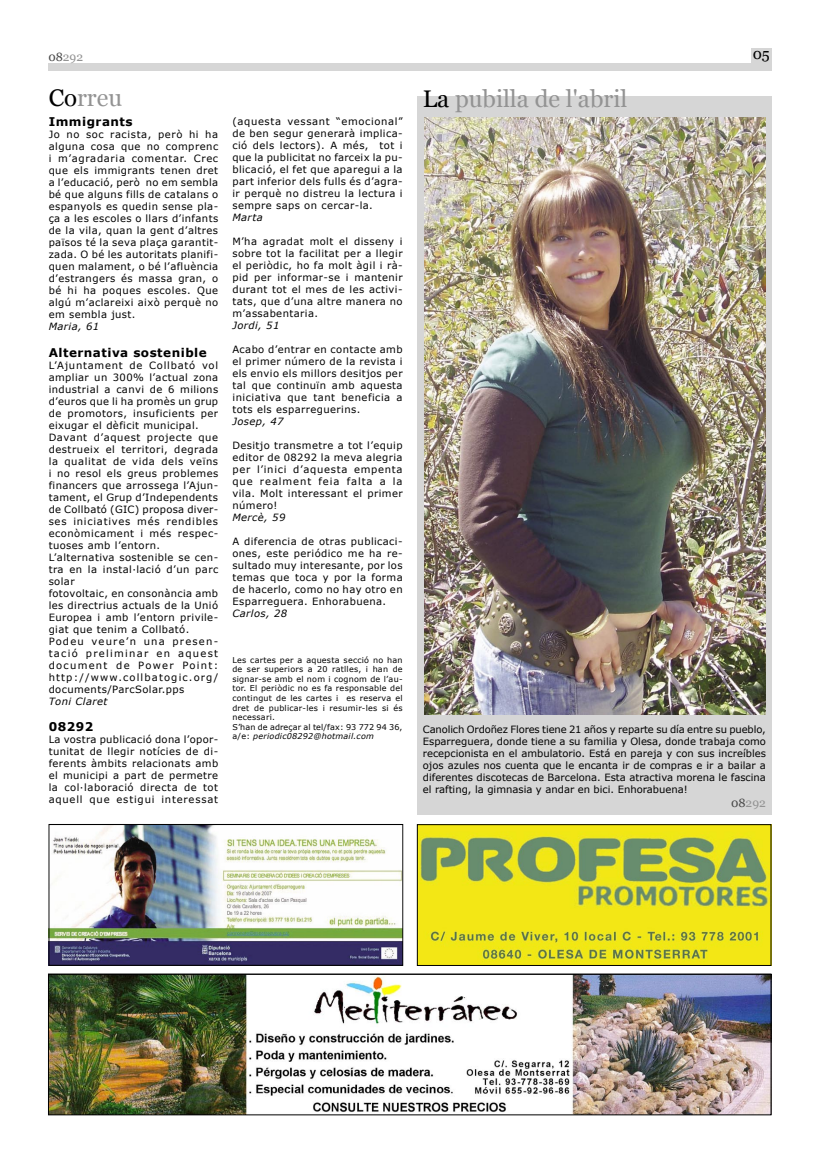
<style>
.page{position:relative;width:820px;height:1163px;background:#fff}
.page>*{position:absolute;margin:0;border:0;box-sizing:border-box;transform-origin:0 0}
.t1{font:24px "Georgia";color:#939393}
.t2{font:15px "Georgia";color:#000}
.t3{font:700 12px "Verdana";letter-spacing:.04em;color:#000}
.t4{font:12px "Georgia";color:#939393}
.t5{font:10px/12px "Verdana";letter-spacing:.04em;color:#000;text-align:justify}
.t6{font:italic 10px "Verdana";letter-spacing:.04em;color:#000}
.t7{font:8px/9.6px "Verdana";letter-spacing:.03em;color:#000;text-align:justify}
.s1{color:#484848}
.s2{color:#000}
.s3{font-style:italic}
</style>
<div class="page">
<div style="left:750px;top:48px;width:21px;height:23px;background:#d6d6d6"></div>
<div style="left:48px;top:64px;width:723px;height:7px;background:#d6d6d6"></div>
<div style="left:417px;top:96px;width:354px;height:718px;background:#d6d6d6"></div>
<img style="left:50px;top:975px;width:719px;height:138px">
<div style="left:48px;top:973px;width:723px;height:142px;border:1px solid #000"></div>
<img style="left:424px;top:118px;width:340px;height:596px">
<img style="left:418px;top:826px;width:351px;height:137px">
<div style="left:416px;top:824px;width:355px;height:141px;border:1px solid #000"></div>
<img style="left:50px;top:825px;width:351px;height:138px">
<div style="left:48px;top:823px;width:355px;height:142px;border:1px solid #000"></div>
<p class="t4" style="left:48px;top:50px;width:36px"><span class="s1">08</span>292</p>
<p class="t2" style="left:752px;top:46px;width:19px">05</p>
<p class="t1" style="left:422px;top:85px;width:206px"><span class="s2">La</span> pubilla de l'abril</p>
<p class="t1" style="left:49px;top:84px;width:75px"><span class="s2">Co</span>rreu</p>
<p class="t3" style="left:49px;top:114px;width:85px">Immigrants</p>
<p class="t5" style="left:49px;top:128px;width:171px">Jo no soc racista, però hi ha alguna cosa que no comprenc i m’agradaria comentar. Crec que els immigrants tenen dret a l’educació, però no em sembla bé que alguns fills de catalans o espanyols es quedin sense pla&shy;ça a les escoles o llars d’infants de la vila, quan la gent d’altres països té la seva plaça garantit&shy;zada. O bé les autoritats planifi&shy;quen malament, o bé l’afluència d’estrangers és massa gran, o bé hi ha poques escoles. Que algú m’aclareixi això perquè no em sembla just.</p>
<p class="t6" style="left:49px;top:320px;width:52px">Maria, 61</p>
<p class="t3" style="left:49px;top:344px;width:159px">Alternativa sostenible</p>
<p class="t5" style="left:49px;top:358px;width:171px">L’Ajuntament de Collbató vol ampliar un 300% l’actual zona industrial a canvi de 6 milions d’euros que li ha promès un grup de promotors, insuficients per eixugar el dèficit municipal.</p>
<p class="t5" style="left:49px;top:430px;width:171px">Davant d’aquest projecte que destrueix el territori, degrada la qualitat de vida dels veïns i no resol els greus problemes financers que arrossega l’Ajun&shy;tament, el Grup d’Independents de Collbató (GIC) proposa diver&shy;ses iniciatives més rendibles econòmicament i més respec&shy;tuoses amb l’entorn.</p>
<p class="t5" style="left:49px;top:550px;width:171px">L’alternativa sostenible se cen&shy;tra en la instal·lació d’un parc solar</p>
<p class="t5" style="left:49px;top:586px;width:171px">fotovoltaic, en consonància amb les directrius actuals de la Unió Europea i amb l’entorn privile&shy;giat que tenim a Collbató.</p>
<p class="t5" style="left:49px;top:634px;width:171px">Podeu veure’n una presen&shy;tació preliminar en aquest document de Power Point: http://www.collbatogic.org/ documents/ParcSolar.pps</p>
<p class="t6" style="left:49px;top:694px;width:60px">Toni Claret</p>
<p class="t3" style="left:49px;top:719px;width:46px">08292</p>
<p class="t5" style="left:49px;top:733px;width:171px">La vostra publicació dona l’opor&shy;tunitat de llegir notícies de di&shy;ferents àmbits relacionats amb el municipi a part de permetre la col·laboració directa de tot aquell que estigui interessat</p>
<p class="t5" style="left:232px;top:114px;width:172px">(aquesta vessant “emocional” de ben segur generarà implica&shy;ció dels lectors). A més, tot i que la publicitat no farceix la pu&shy;blicació, el fet que aparegui a la part inferior dels fulls és d’agra&shy;ir perquè no distreu la lectura i sempre saps on cercar-la.</p>
<p class="t6" style="left:232px;top:210px;width:32px">Marta</p>
<p class="t5" style="left:232px;top:234px;width:172px">M’ha agradat molt el disseny i sobre tot la facilitat per a llegir el periòdic, ho fa molt àgil i rà&shy;pid per informar-se i mantenir durant tot el mes de les activi&shy;tats, que d’una altre manera no m’assabentaria.</p>
<p class="t6" style="left:232px;top:318px;width:48px">Jordi, 51</p>
<p class="t5" style="left:232px;top:342px;width:172px">Acabo d’entrar en contacte amb el primer número de la revista i els envio els millors desitjos per tal que continuïn amb aquesta iniciativa que tant beneficia a tots els esparreguerins.</p>
<p class="t6" style="left:232px;top:414px;width:53px">Josep, 47</p>
<p class="t5" style="left:232px;top:438px;width:172px">Desitjo transmetre a tot l’equip editor de 08292 la meva alegria per l’inici d’aquesta empenta que realment feia falta a la vila. Molt interessant el primer número!</p>
<p class="t6" style="left:232px;top:510px;width:54px">Mercè, 59</p>
<p class="t5" style="left:232px;top:534px;width:172px">A diferencia de otras publicaci&shy;ones, este periódico me ha re&shy;sultado muy interesante, por los temas que toca y por la forma de hacerlo, como no hay otro en Esparreguera. Enhorabuena.</p>
<p class="t6" style="left:232px;top:606px;width:56px">Carlos, 28</p>
<p class="t7" style="left:232px;top:654px;width:172px">Les cartes per a aquesta secció no han de ser superiors a 20 ratlles, i han de signar-se amb el nom i cognom de l’au&shy;tor. El periòdic no es fa responsable del contingut de les cartes i es reserva el dret de publicar-les i resumir-les si és necessari.</p>
<p class="t7" style="left:232px;top:721px;width:171px">S’han de adreçar al tel/fax: 93 772 94 36, a/e: <span class="s3">periodic08292@hotmail.com</span></p>
<p class="t5" style="left:422px;top:723px;width:344px">Canolich Ordoñez Flores tiene 21 años y reparte su día entre su pueblo, Esparreguera, donde tiene a su familia y Olesa, donde trabaja como recepcionista en el ambulatorio. Está en pareja y con sus increíbles ojos azules nos cuenta que le encanta ir de compras e ir a bailar a diferentes discotecas de Barcelona. Esta atractiva morena le fascina el rafting, la gimnasia y andar en bici. Enhorabuena!</p>
<p class="t4" style="left:730px;top:795px;width:36px"><span class="s1">08</span>292</p>
</div>
